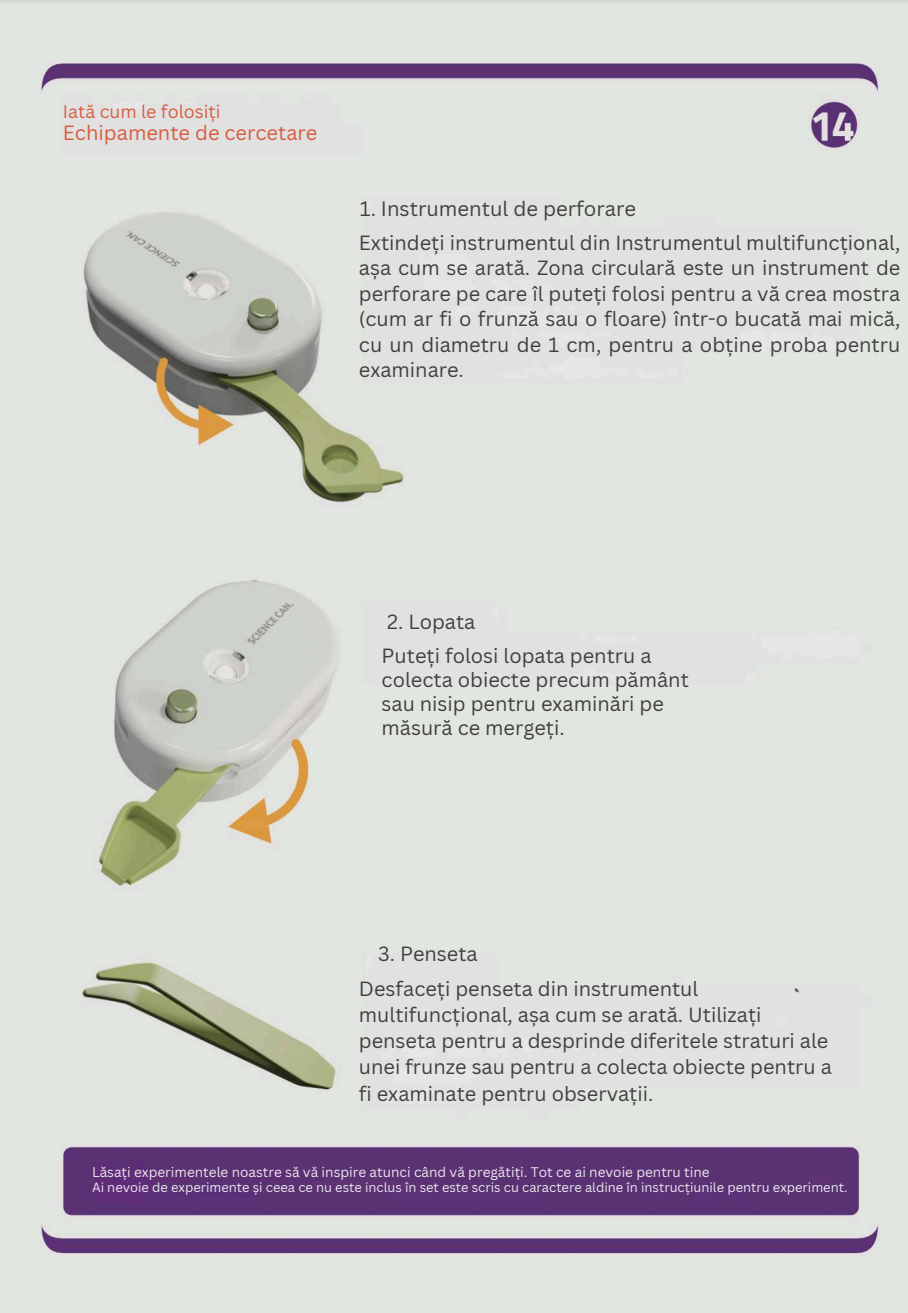
<style>
.page{position:relative;width:908px;height:1313px;background:#fff}
.page>*{position:absolute;margin:0;border:0;box-sizing:border-box;transform-origin:0 0}
.t1{font:20.3px "Canva Sans";color:#41403f}
.t2{font:20.1px "Canva Sans";color:#d75c3f}
.t3{font:20px/25.5px "Canva Sans";color:#41403f}
.t4{font:17.8px "Canva Sans";color:#d75d40}
.t5{font:13.6px "Canva Sans";color:#ece6ed}
.t6{font:12.9px "Canva Sans";color:#ede8ef}
</style>
<div class="page">
<img style="left:0;top:0;width:908px;height:1312px">
<p class="t4" style="left:63px;top:99px;width:159px">Iată cum le folosiți</p>
<p class="t2" style="left:63px;top:118px;width:256px">Echipamente de cercetare</p>
<p class="t1" style="left:360px;top:194px;width:278px">1. Instrumentul de perforare</p>
<p class="t3" style="left:359px;top:229px;width:543px;text-align:justify">Extindeți instrumentul din Instrumentul multifuncțional, așa cum se arată. Zona circulară este un instrument de perforare pe care îl puteți folosi pentru a vă crea mostra (cum ar fi o frunză sau o floare) într-o bucată mai mică, cu un diametru de 1 cm, pentru a obține proba pentru examinare.</p>
<p class="t3" style="left:387px;top:608px;width:90px">2. Lopata</p>
<p class="t3" style="left:381px;top:643px;width:309px;line-height:24px">Puteți folosi lopata pentru a colecta obiecte precum pământ sau nisip pentru examinări pe măsură ce mergeți.</p>
<p class="t3" style="left:359px;top:936px;width:341px;line-height:34.3px;text-indent:19px">3. Penseta<br>Desfaceți penseta din instrumentul</p>
<p class="t3" style="left:359px;top:1001px;width:474px;line-height:26.2px">multifuncțional, așa cum se arată. Utilizați penseta pentru a desprinde diferitele straturi ale unei frunze sau pentru a colecta obiecte pentru a fi examinate pentru observații.</p>
<p class="t5" style="left:92px;top:1162px;width:619px">Lăsați experimentele noastre să vă inspire atunci când vă pregătiți. Tot ce ai nevoie pentru tine</p>
<p class="t6" style="left:92px;top:1178px;width:757px">Ai nevoie de experimente și ceea ce nu este inclus în set este scris cu caractere aldine în instrucțiunile pentru experiment.</p>
</div>
